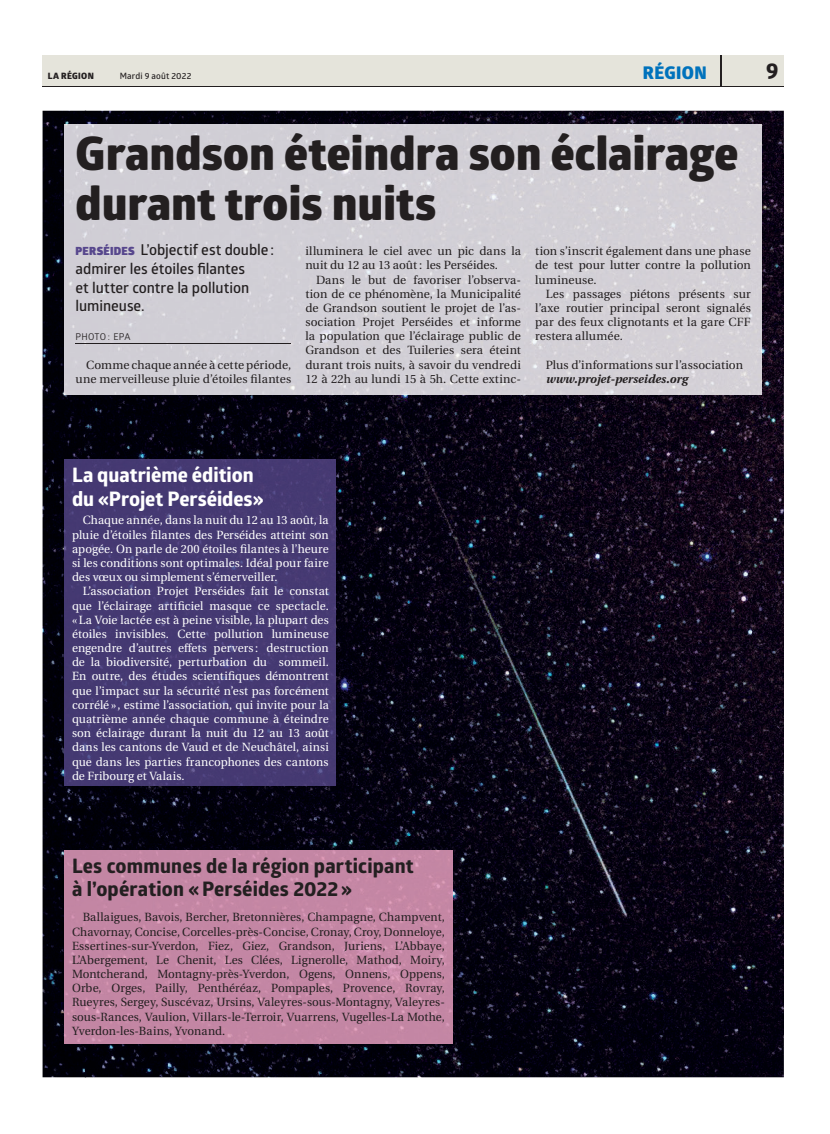
<style>
.page{position:relative;width:830px;height:1134px;background:#fff}
.page>*{position:absolute;margin:0;border:0;box-sizing:border-box;transform-origin:0 0}
.t1{font:800 46.25px/50px "Glober";letter-spacing:.005em;color:#231f20}
.t2{font:700 22.5px "Globerx";color:#231f20}
.t3{font:700 20px/23.8px "Globerx";letter-spacing:.01em;color:#231f20}
.t4{font:700 20px/23.8px "Globerx";color:#fff}
.t5{font:800 17.5px "Glober";letter-spacing:.02em;color:#0072bc}
.t6{font:600 15px/18.8px "Glober";letter-spacing:-.005em;color:#231f20}
.t7{font:11.88px/14.1px "Heuristica";letter-spacing:.005em;color:#231f20;text-align:justify}
.t8{font:11.88px/14.1px "Heuristica";letter-spacing:.005em;color:#fff;text-align:justify}
.t9{font:italic 700 11.88px "Heuristica";letter-spacing:.005em;color:#231f20}
.t10{font:9.38px "Glober";letter-spacing:.02em;color:#231f20}
.t11{font:600 8.75px "Glober";letter-spacing:.02em;color:#231f20}
.t12{font:800 8.75px "Glober";letter-spacing:.04em;color:#231f20}
.s1{font-weight:900;font-size:11.25px;color:#57478d}
</style>
<div class="page">
<div style="left:43px;top:55px;width:740px;height:32px;background:#e5e4db"></div>
<hr style="left:720px;top:55px;width:1px;height:32px;background:#231f20">
<hr style="left:43px;top:86px;width:740px;height:1px;background:#231f20">
<img style="left:43px;top:111px;width:42px;height:966px">
<img style="left:85px;top:1034px;width:698px;height:43px">
<img style="left:85px;top:771px;width:698px;height:86px">
<img style="left:85px;top:375px;width:698px;height:86px">
<img style="left:85px;top:111px;width:698px;height:43px">
<img style="left:336px;top:461px;width:447px;height:310px">
<img style="left:452px;top:857px;width:331px;height:177px">
<img style="left:761px;top:154px;width:22px;height:221px">
<div style="left:65px;top:124px;width:696px;height:271px;background:#d2cfd6"></div>
<hr style="left:76px;top:343px;width:215px;height:1px;background:#231f20">
<div style="left:65px;top:850px;width:387px;height:194px;background:#c386a4"></div>
<div style="left:65px;top:460px;width:271px;height:325px;background:#453972"></div>
<p class="t12" style="left:48px;top:69px;width:47px">LA RÉGION</p>
<p class="t11" style="left:120px;top:70px;width:73px">Mardi 9 août 2022</p>
<h3 class="t5" style="left:642px;top:60px;width:65px">RÉGION</h3>
<h2 class="t2" style="left:765px;top:55px;width:14px">9</h2>
<h1 class="t1" style="left:76px;top:128px;width:664px">Grandson éteindra son éclairage durant trois nuits</h1>
<p class="t6" style="left:76px;top:240px;width:200px"><span class="s1">PERSÉIDES</span> L’objectif est double : admirer les étoiles filantes<br>et lutter contre la pollution lumineuse.</p>
<p class="t10" style="left:76px;top:330px;width:56px">PHOTO : EPA</p>
<p class="t7" style="left:76px;top:358px;width:217px;text-align:right">Comme chaque année à cette période, une merveilleuse pluie d’étoiles filantes</p>
<p class="t7" style="left:305px;top:244px;width:217px">illuminera le ciel avec un pic dans la nuit du 12 au 13 août : les Perséides.</p>
<p class="t7" style="left:305px;top:272px;width:217px;text-indent:11px">Dans le but de favoriser l’observa&shy;tion de ce phénomène, la Municipalité de Grandson soutient le projet de l’as&shy;sociation Projet Perséides et informe la population que l’éclairage public de Grandson et des Tuileries sera éteint durant trois nuits, à savoir du vendredi 12 à 22h au lundi 15 à 5h. Cette extinc-</p>
<p class="t7" style="left:535px;top:244px;width:217px">tion s’inscrit également dans une phase de test pour lutter contre la pollution lumineuse.</p>
<p class="t7" style="left:535px;top:287px;width:217px;text-indent:11px">Les passages piétons présents sur l’axe routier principal seront signalés par des feux clignotants et la gare CFF restera allumée.</p>
<p class="t7" style="left:545px;top:358px;width:199px">Plus d’informations sur l’association</p>
<p class="t9" style="left:545px;top:369px;width:143px">www.projet-perseides.org</p>
<h3 class="t4" style="left:72px;top:463px;width:193px">La quatrième édition du «Projet Perséides»</h3>
<p class="t8" style="left:72px;top:513px;width:258px;text-indent:11px">Chaque année, dans la nuit du 12 au 13 août, la pluie d’étoiles filantes des Perséides atteint son apogée. On parle de 200 étoiles filantes à l’heure si les conditions sont optimales. Idéal pour faire des vœux ou simplement s’émerveiller.</p>
<p class="t8" style="left:72px;top:584px;width:258px;text-indent:11px">L’association Projet Perséides fait le constat que l’éclairage artificiel masque ce spectacle. « La Voie lactée est à peine visible, la plupart des étoiles invisibles. Cette pollution lumineuse engendre d’autres effets pervers : destruction de la biodiversité, perturbation du sommeil.<br>En outre, des études scientifiques démontrent que l’impact sur la sécurité n’est pas forcément corrélé », estime l’association, qui invite pour la quatrième année chaque commune à éteindre son éclairage durant la nuit du 12 au 13 août dans les cantons de Vaud et de Neuchâtel, ainsi que dans les parties francophones des cantons de Fribourg et Valais.</p>
<h3 class="t3" style="left:72px;top:853px;width:343px">Les communes de la région participant à l’opération « Perséides 2022 »</h3>
<p class="t7" style="left:72px;top:910px;width:374px;text-indent:11px">Ballaigues, Bavois, Bercher, Bretonnières, Champagne, Champvent, Chavornay, Concise, Corcelles-près-Concise, Cronay, Croy, Donneloye, Essertines-sur-Yverdon, Fiez, Giez, Grandson, Juriens, L’Abbaye, L’Abergement, Le Chenit, Les Clées, Lignerolle, Mathod, Moiry, Montcherand, Montagny-près-Yverdon, Ogens, Onnens, Oppens, Orbe, Orges, Pailly, Penthéréaz, Pompaples, Provence, Rovray, Rueyres, Sergey, Suscévaz, Ursins, Valeyres-sous-Montagny, Valeyres&shy;sous-Rances, Vaulion, Villars-le-Terroir, Vuarrens, Vugelles-La Mothe, Yverdon-les-Bains, Yvonand.</p>
</div>
